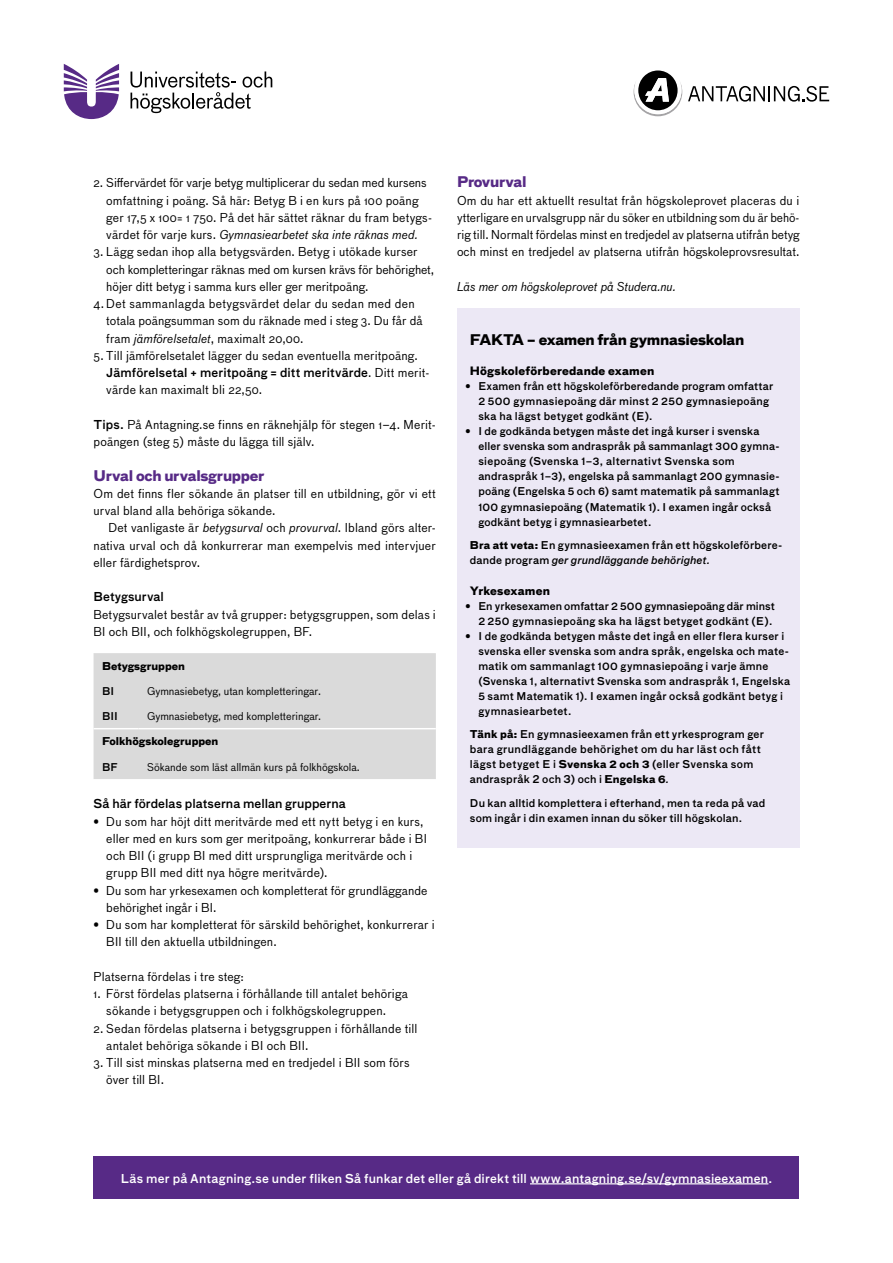
<style>
.page{position:relative;width:893px;height:1263px;background:#fff}
.page>*{position:absolute;margin:0;border:0;box-sizing:border-box;transform-origin:0 0}
.t1{font:700 14.25px "Bau Pro";letter-spacing:-.025em;color:#572a86}
.Ruta_H1{font:700 14.25px "Bau Pro";letter-spacing:-.02em;color:#000}
.Brödtext{font:12px/17.2px "Bau Pro";letter-spacing:.015em;color:#000}
.Brödtext_med_första{font:12px/17.2px "Bau Pro";letter-spacing:.01em;color:#000;text-align:justify}
.Brödtext_af{font:12px/17.2px "Bau Pro";letter-spacing:.015em;color:#000}
.t2{font:500 12px "Bau Pro";letter-spacing:.01em;color:#fff}
.t3{font:500 12px "Bau Pro";color:#000}
.Brödtext-2{font:italic 12px "Bau Pro";color:#000}
.Ruta_H2{font:700 11.25px "Bau Pro";letter-spacing:.015em;color:#000}
.Ruttext_af{font:500 10.5px/15px "Bau Pro";letter-spacing:.02em;color:#000}
.UHR_Tabelltext{font:10.5px "Bau Pro";color:#000}
.UHR_Tabelltext-2{font:700 10.5px "Bau Pro";color:#000}
.UHR_Tabelltext-3{font:500 10.5px "Bau Pro";color:#000}
.s1{font-style:italic}
.s2{font-weight:500}
.s3{font-size:9.75px}
.s4{font-size:9.9px}
.s5{font-weight:700}
.s6{font-weight:700;font-size:9.75px}
</style>
<div class="page">
<svg style="left:131px;top:71px;width:141px;height:42px"></svg>
<svg style="left:64px;top:64px;width:55px;height:55px"></svg>
<svg style="left:688px;top:86px;width:141px;height:16px"></svg>
<svg style="left:634px;top:70px;width:48px;height:46px"></svg>
<div style="left:94px;top:653px;width:342px;height:126px;background:#dadada"></div>
<hr style="left:94px;top:728px;width:45px;height:1px;background:#fff">
<hr style="left:139px;top:728px;width:297px;height:1px;background:#fff">
<div style="left:457px;top:308px;width:342px;height:539px;background:#ece8f5"></div>
<div style="left:94px;top:1157px;width:705px;height:42px;background:#572a86"></div>
<hr style="left:530px;top:1183px;width:238px;height:1px;background:#fff">
<p class="Brödtext" style="left:106px;top:174px;width:327px;text-indent:-13px">2. Siffervärdet för varje betyg multiplicerar du sedan med kursens omfattning i poäng. Så här: Betyg B i en kurs på 100 poäng ger 17,5 x 100= 1 750. På det här sättet räknar du fram betygs&shy;värdet för varje kurs. <span class="s1">Gymnasiearbetet ska inte räknas med.</span></p>
<p class="Brödtext" style="left:106px;top:243px;width:329px;text-indent:-13px">3. Lägg sedan ihop alla betygsvärden. Betyg i utökade kurser och kompletteringar räknas med om kursen krävs för behörighet, höjer ditt betyg i samma kurs eller ger meritpoäng.</p>
<p class="Brödtext" style="left:106px;top:295px;width:318px;text-indent:-13px">4. Det sammanlagda betygsvärdet delar du sedan med den totala poängsumman som du räknade med i steg 3. Du får då fram <span class="s1">jämförelsetalet</span>, maximalt 20,00.</p>
<p class="Brödtext" style="left:106px;top:346px;width:325px;text-indent:-13px">5. Till jämförelsetalet lägger du sedan eventuella meritpoäng.<br><span class="s2">Jämförelsetal + meritpoäng = ditt meritvärde</span>. Ditt merit&shy;värde kan maximalt bli 22,50.</p>
<p class="Brödtext_af" style="left:94px;top:415px;width:344px"><span class="s2">Tips.</span> På Antagning.se finns en räknehjälp för stegen 1–4. Merit&shy;poängen (steg 5) måste du lägga till själv.</p>
<h2 class="t1" style="left:94px;top:463px;width:173px">Urval och urvalsgrupper</h2>
<p class="Brödtext" style="left:94px;top:484px;width:344px">Om det finns fler sökande än platser till en utbildning, gör vi ett urval bland alla behöriga sökande.</p>
<p class="Brödtext_med_första" style="left:94px;top:519px;width:344px;text-indent:15px">Det vanligaste är <span class="s1">betygsurval</span> och <span class="s1">provurval</span>. Ibland görs alter&shy;nativa urval och då konkurrerar man exempelvis med intervjuer eller färdighetsprov.</p>
<h3 class="t3" style="left:94px;top:588px;width:72px">Betygsurval</h3>
<p class="Brödtext" style="left:94px;top:605px;width:344px">Betygsurvalet består av två grupper: betygsgruppen, som delas i<br>BI och BII, och folkhögskolegruppen, BF.</p>
<p class="UHR_Tabelltext-2" style="left:102px;top:657px;width:85px">Betygsgruppen</p>
<p class="UHR_Tabelltext-3" style="left:102px;top:683px;width:14px">BI</p>
<p class="UHR_Tabelltext" style="left:147px;top:683px;width:175px">Gymnasiebetyg, utan kompletteringar.</p>
<p class="UHR_Tabelltext-3" style="left:102px;top:708px;width:17px">BII</p>
<p class="UHR_Tabelltext" style="left:147px;top:709px;width:176px">Gymnasiebetyg, med kompletteringar.</p>
<p class="UHR_Tabelltext-2" style="left:102px;top:732px;width:118px">Folkhögskolegruppen</p>
<p class="UHR_Tabelltext-3" style="left:102px;top:759px;width:17px">BF</p>
<p class="UHR_Tabelltext" style="left:147px;top:759px;width:214px">Sökande som läst allmän kurs på folkhögskola.</p>
<h3 class="t3" style="left:94px;top:795px;width:254px">Så här fördelas platserna mellan grupperna</h3>
<p class="Brödtext" style="left:106px;top:812px;width:322px;text-indent:-13px">• Du som har höjt ditt meritvärde med ett nytt betyg i en kurs, eller med en kurs som ger meritpoäng, konkurrerar både i BI och BII (i grupp BI med ditt ursprungliga meritvärde och i grupp BII med ditt nya högre meritvärde).</p>
<p class="Brödtext" style="left:106px;top:881px;width:323px;text-indent:-13px">• Du som har yrkesexamen och kompletterat för grundläggande behörighet ingår i BI.</p>
<p class="Brödtext" style="left:106px;top:916px;width:330px;text-indent:-13px">• Du som har kompletterat för särskild behörighet, konkurrerar i<br>BII till den aktuella utbildningen.</p>
<p class="Brödtext_af" style="left:94px;top:967px;width:152px">Platserna fördelas i tre steg:</p>
<p class="Brödtext" style="left:106px;top:985px;width:303px;text-indent:-13px">1. Först fördelas platserna i förhållande till antalet behöriga sökande i betygsgruppen och i folkhögskolegruppen.</p>
<p class="Brödtext" style="left:106px;top:1019px;width:313px;text-indent:-13px">2. Sedan fördelas platserna i betygsgruppen i förhållande till antalet behöriga sökande i BI och BII.</p>
<p class="Brödtext" style="left:106px;top:1054px;width:305px;text-indent:-13px">3. Till sist minskas platserna med en tredjedel i BII som förs över till BI.</p>
<h2 class="t1" style="left:457px;top:170px;width:71px">Provurval</h2>
<p class="Brödtext" style="left:457px;top:191px;width:344px;text-align:justify">Om du har ett aktuellt resultat från högskoleprovet placeras du i ytterligare en urvalsgrupp när du söker en utbildning som du är behö&shy;rig till. Normalt fördelas minst en tredjedel av platserna utifrån betyg och minst en tredjedel av platserna utifrån högskoleprovsresultat.</p>
<p class="Brödtext-2" style="left:457px;top:278px;width:220px">Läs mer om högskoleprovet på Studera.nu.</p>
<p class="Ruta_H1" style="left:470px;top:327px;width:276px">FAKTA – examen från gymnasieskolan</p>
<p class="Ruta_H2" style="left:470px;top:362px;width:186px">Högskoleförberedande examen</p>
<p class="Ruttext_af" style="left:478px;top:379px;width:296px;text-indent:-13px">• Examen från ett högskoleförberedande program omfattar<br><span class="s3">2 500</span> gymnasiepoäng där minst <span class="s3">2 250</span> gymnasiepoäng ska ha lägst betyget godkänt (E).</p>
<p class="Ruttext_af" style="left:478px;top:424px;width:303px;text-indent:-13px">• I de godkända betygen måste det ingå kurser i svenska eller svenska som andraspråk på sammanlagt <span class="s3">300</span> gymna&shy;siepoäng (Svenska <span class="s4">1</span>–<span class="s3">3</span>, alternativt Svenska som andraspråk <span class="s3">1</span>–<span class="s3">3</span>), engelska på sammanlagt <span class="s3">200</span> gymnasie&shy;poäng (Engelska <span class="s3">5</span> och <span class="s3">6</span>) samt matematik på sammanlagt <span class="s3">100</span> gymnasiepoäng (Matematik <span class="s3">1</span>). I examen ingår också godkänt betyg i gymnasiearbetet.</p>
<p class="Ruttext_af" style="left:470px;top:537px;width:314px"><span class="s5">Bra att veta:</span> En gymnasieexamen från ett högskoleförbere&shy;dande program <span class="s1">ger grundläggande behörighet.</span></p>
<p class="Ruta_H2" style="left:470px;top:581px;width:82px">Yrkesexamen</p>
<p class="Ruttext_af" style="left:466px;top:598px;width:311px;text-align:right">• En yrkesexamen omfattar <span class="s3">2 500</span> gymnasiepoäng där minst<br><span class="s3">2 250</span> gymnasiepoäng ska ha lägst betyget godkänt (E).</p>
<p class="Ruttext_af" style="left:478px;top:628px;width:313px;text-indent:-13px">• I de godkända betygen måste det ingå en eller flera kurser i svenska eller svenska som andra språk, engelska och mate&shy;matik om sammanlagt <span class="s3">100</span> gymnasiepoäng i varje ämne (Svenska <span class="s3">1</span>, alternativt Svenska som andraspråk <span class="s3">1</span>, Engelska <span class="s3">5</span> samt Matematik <span class="s3">1</span>). I examen ingår också godkänt betyg i gymnasiearbetet.</p>
<p class="Ruttext_af" style="left:470px;top:726px;width:296px"><span class="s5">Tänk på:</span> En gymnasieexamen från ett yrkesprogram ger bara grundläggande behörighet om du har läst och fått lägst betyget E i <span class="s5">Svenska</span> <span class="s6">2</span> <span class="s5">och</span> <span class="s6">3</span> (eller Svenska som andraspråk 2 och 3) och i <span class="s5">Engelska</span> <span class="s6">6</span><span class="s1">.</span></p>
<p class="Ruttext_af" style="left:470px;top:795px;width:297px">Du kan alltid komplettera i efterhand, men ta reda på vad som ingår i din examen innan du söker till högskolan.</p>
<p class="t2" style="left:121px;top:1169px;width:653px">Läs mer på Antagning.se under fliken Så funkar det eller gå direkt till www.antagning.se/sv/gymnasieexamen.</p>
</div>
